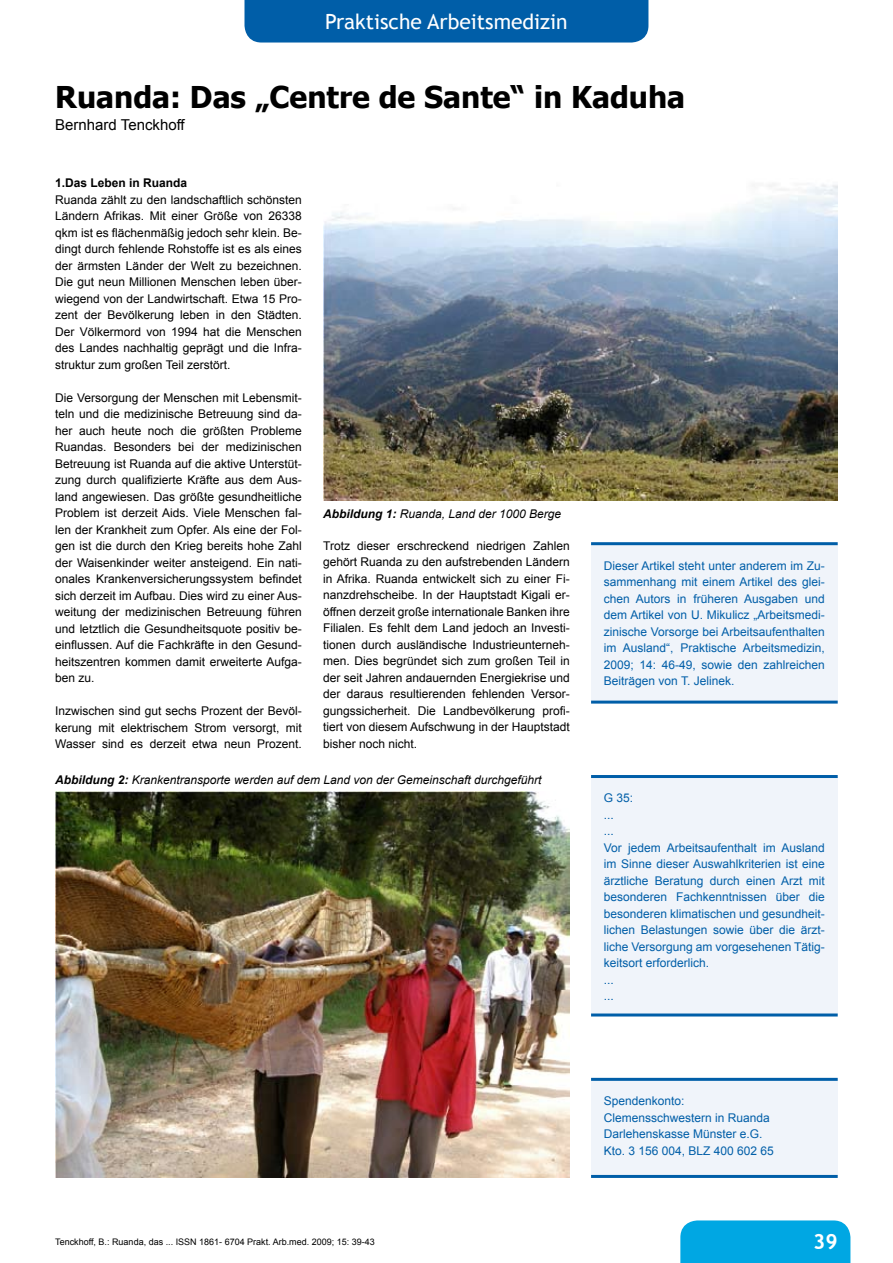
<style>
.page{position:relative;width:893px;height:1263px;background:#fff}
.page>*{position:absolute;margin:0;border:0;box-sizing:border-box;transform-origin:0 0}
.t1{font:700 30px "Tahoma";color:#000}
.t2{font:21px "Trebuchet MS";color:#fff}
.t3{font:700 21px "Trebuchet MS";color:#fff}
.t4{font:15px "Arial";color:#000}
.t5{font:12px/16.5px "Arial";color:#000;text-align:justify}
.t6{font:12px/16.5px "Arial";color:#005ea8}
.t7{font:italic 12px "Arial";color:#000}
.t8{font:700 12px "Arial";color:#000}
.t9{font:9px "Arial";color:#000}
.s1{font-weight:700}
</style>
<div class="page">
<div style="left:244px;top:0;width:404px;height:43px;background:#005ea8"></div>
<div style="left:680px;top:1220px;width:170px;height:43px;background:#00a7e3"></div>
<div style="left:591px;top:544px;width:247px;height:157px;background:#f0f4fa"></div>
<hr style="left:591px;top:542px;width:247px;height:3px;background:#005ea8">
<hr style="left:591px;top:701px;width:247px;height:3px;background:#005ea8">
<div style="left:591px;top:777px;width:247px;height:237px;background:#f0f4fa"></div>
<hr style="left:591px;top:775px;width:247px;height:3px;background:#005ea8">
<hr style="left:591px;top:1013px;width:247px;height:3px;background:#005ea8">
<div style="left:591px;top:1080px;width:247px;height:96px;background:#f0f4fa"></div>
<hr style="left:591px;top:1078px;width:247px;height:3px;background:#005ea8">
<hr style="left:591px;top:1175px;width:247px;height:3px;background:#005ea8">
<img style="left:323px;top:184px;width:515px;height:317px">
<img style="left:55px;top:792px;width:515px;height:386px">
<h2 class="t2" style="left:325px;top:9px;width:244px">Praktische Arbeitsmedizin</h2>
<h1 class="t1" style="left:55px;top:76px;width:631px">Ruanda: Das „Centre de Sante“ in Kaduha</h1>
<p class="t4" style="left:55px;top:115px;width:131px">Bernhard Tenckhoff</p>
<p class="t8" style="left:55px;top:175px;width:134px">1.Das Leben in Ruanda</p>
<p class="t5" style="left:55px;top:191px;width:248px">Ruanda zählt zu den landschaftlich schönsten Ländern Afrikas. Mit einer Größe von 26338 qkm ist es flächenmäßig jedoch sehr klein. Be&shy;dingt durch fehlende Rohstoffe ist es als eines der ärmsten Länder der Welt zu bezeichnen.<br>Die gut neun Millionen Menschen leben über&shy;wiegend von der Landwirtschaft. Etwa 15 Pro&shy;zent der Bevölkerung leben in den Städten.<br>Der Völkermord von 1994 hat die Menschen des Landes nachhaltig geprägt und die Infra&shy;struktur zum großen Teil zerstört.</p>
<p class="t5" style="left:55px;top:389px;width:248px">Die Versorgung der Menschen mit Lebensmit&shy;teln und die medizinische Betreuung sind da&shy;her auch heute noch die größten Probleme Ruandas. Besonders bei der medizinischen Betreuung ist Ruanda auf die aktive Unterstüt&shy;zung durch qualifizierte Kräfte aus dem Aus&shy;land angewiesen. Das größte gesundheitliche Problem ist derzeit Aids. Viele Menschen fal&shy;len der Krankheit zum Opfer. Als eine der Fol&shy;gen ist die durch den Krieg bereits hohe Zahl der Waisenkinder weiter ansteigend. Ein nati&shy;onales Krankenversicherungssystem befindet sich derzeit im Aufbau. Dies wird zu einer Aus&shy;weitung der medizinischen Betreuung führen und letztlich die Gesundheitsquote positiv be&shy;einflussen. Auf die Fachkräfte in den Gesund&shy;heitszentren kommen damit erweiterte Aufga&shy;ben zu.</p>
<p class="t5" style="left:55px;top:703px;width:248px">Inzwischen sind gut sechs Prozent der Bevöl&shy;kerung mit elektrischem Strom versorgt, mit Wasser sind es derzeit etwa neun Prozent.</p>
<p class="t7" style="left:323px;top:506px;width:240px"><span class="s1">Abbildung 1:</span> Ruanda, Land der 1000 Berge</p>
<p class="t5" style="left:323px;top:537px;width:248px">Trotz dieser erschreckend niedrigen Zahlen gehört Ruanda zu den aufstrebenden Ländern in Afrika. Ruanda entwickelt sich zu einer Fi&shy;nanzdrehscheibe. In der Hauptstadt Kigali er&shy;öffnen derzeit große internationale Banken ihre Filialen. Es fehlt dem Land jedoch an Investi&shy;tionen durch ausländische Industrieunterneh&shy;men. Dies begründet sich zum großen Teil in der seit Jahren andauernden Energiekrise und der daraus resultierenden fehlenden Versor&shy;gungssicherheit. Die Landbevölkerung profi&shy;tiert von diesem Aufschwung in der Hauptstadt bisher noch nicht.</p>
<p class="t7" style="left:55px;top:771px;width:488px"><span class="s1">Abbildung 2:</span> Krankentransporte werden auf dem Land von der Gemeinschaft durchgeführt</p>
<p class="t6" style="left:604px;top:557px;width:223px;text-align:justify">Dieser Artikel steht unter anderem im Zu&shy;sammenhang mit einem Artikel des glei&shy;chen Autors in früheren Ausgaben und dem Artikel von U. Mikulicz „Arbeitsmedi&shy;zinische Vorsorge bei Arbeitsaufenthalten im Ausland“, Praktische Arbeitsmedizin, 2009; 14: 46-49, sowie den zahlreichen Beiträgen von T. Jelinek.</p>
<p class="t6" style="left:604px;top:790px;width:223px">G 35:<br>...<br>...<br>Vor jedem Arbeitsaufenthalt im Ausland im Sinne dieser Auswahlkriterien ist eine ärztliche Beratung durch einen Arzt mit besonderen Fachkenntnissen über die besonderen klimatischen und gesundheit&shy;lichen Belastungen sowie über die ärzt&shy;liche Versorgung am vorgesehenen Tätig&shy;keitsort erforderlich.<br>...<br>...</p>
<p class="t9" style="left:55px;top:1236px;width:321px">Tenckhoff, B.: Ruanda, das ... ISSN 1861- 6704 Prakt. Arb.med. 2009; 15: 39-43</p>
<p class="t6" style="left:604px;top:1093px;width:172px">Spendenkonto:<br>Clemensschwestern in Ruanda<br>Darlehenskasse Münster e.G.<br>Kto. 3 156 004, BLZ 400 602 65</p>
<h2 class="t3" style="left:813px;top:1229px;width:26px">39</h2>
</div>
